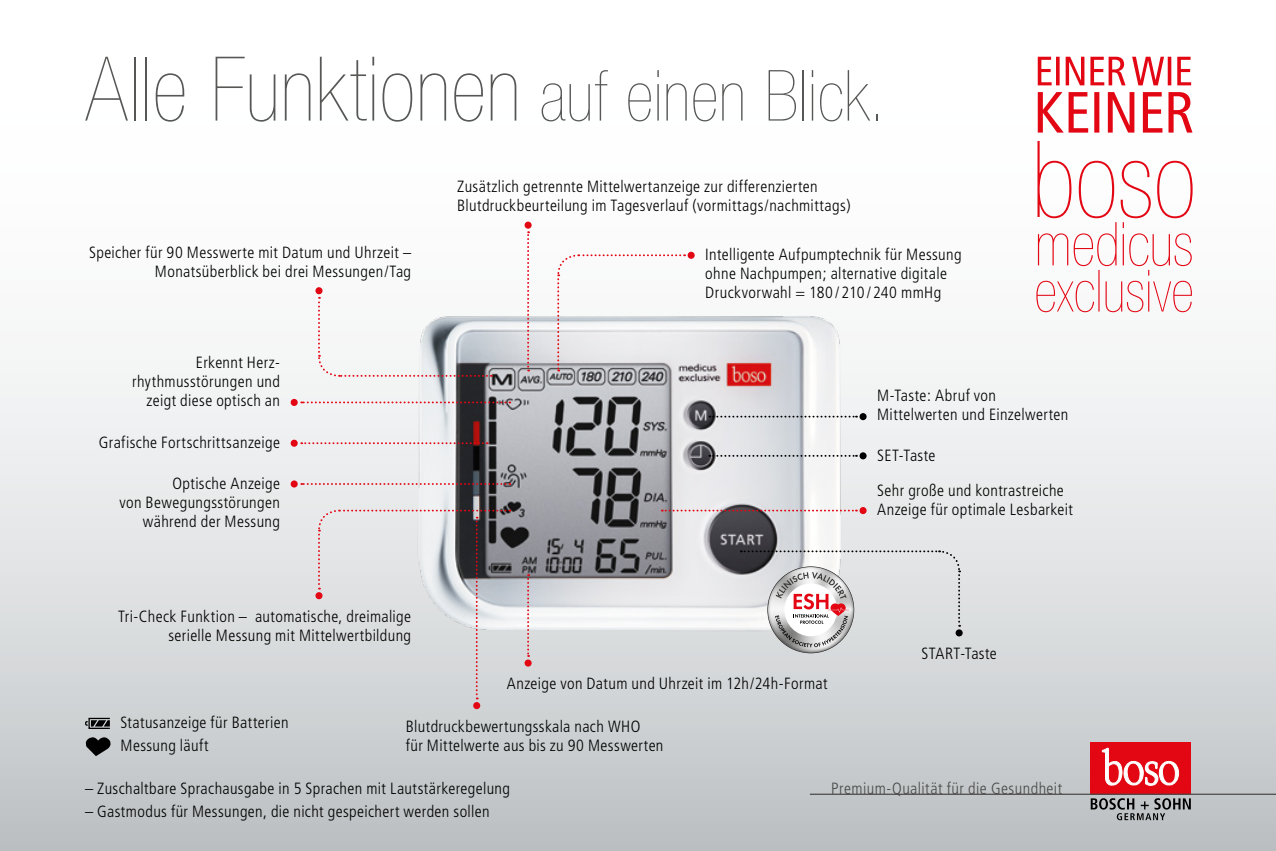
<style>
.page{position:relative;width:1276px;height:851px;background:#fff}
.page>*{position:absolute;margin:0;border:0;box-sizing:border-box;transform-origin:0 0}
.t1{font:200 condensed 89.5px "Helvetica Neue LT Std";letter-spacing:.005em;color:#575756}
.t2{font:300 condensed 16.25px/18.8px "Frutiger";letter-spacing:.02em;color:#000}
.t3{font:300 condensed 16.25px "Frutiger";letter-spacing:.025em;color:#4a4a49}
.s1{font-size:70.5px}
</style>
<div class="page">
<div style="left:0;top:0;width:1276px;height:850px;background:linear-gradient(to bottom,#fff,#c6cacc)"></div>
<img style="left:404px;top:300px;width:446px;height:346px">
<svg style="left:301px;top:401px;width:209px;height:2px"></svg>
<svg style="left:301px;top:442px;width:187px;height:2px"></svg>
<svg style="left:527px;top:574px;width:2px;height:82px"></svg>
<svg style="left:317px;top:508px;width:193px;height:191px;background:#cbcccf"></svg>
<svg style="left:317px;top:297px;width:175px;height:80px"></svg>
<svg style="left:527px;top:231px;width:2px;height:140px"></svg>
<svg style="left:556px;top:253px;width:129px;height:118px"></svg>
<svg style="left:662px;top:509px;width:195px;height:2px"></svg>
<svg style="left:709px;top:455px;width:148px;height:1px"></svg>
<svg style="left:709px;top:415px;width:148px;height:2px"></svg>
<svg style="left:301px;top:483px;width:209px;height:2px"></svg>
<div style="left:687px;top:252px;width:7px;height:7px;background:#e30613;border-radius:50%"></div>
<div style="left:524px;top:221px;width:7px;height:8px;background:#e30613;border-radius:50%"></div>
<div style="left:315px;top:287px;width:7px;height:7px;background:#e30613;border-radius:50%"></div>
<div style="left:291px;top:399px;width:7px;height:7px;background:#e30613;border-radius:50%"></div>
<div style="left:291px;top:439px;width:7px;height:7px;background:#e30613;border-radius:50%"></div>
<div style="left:291px;top:480px;width:7px;height:7px;background:#e30613;border-radius:50%"></div>
<div style="left:315px;top:592px;width:7px;height:7px;background:#e30613;border-radius:50%"></div>
<div style="left:473px;top:702px;width:7px;height:7px;background:#e30613;border-radius:50%"></div>
<div style="left:524px;top:659px;width:7px;height:7px;background:#e30613;border-radius:50%"></div>
<div style="left:955px;top:629px;width:7px;height:7px;background:#000;border-radius:50%"></div>
<div style="left:859px;top:413px;width:7px;height:7px;background:#000;border-radius:50%"></div>
<div style="left:859px;top:452px;width:7px;height:7px;background:#000;border-radius:50%"></div>
<div style="left:859px;top:507px;width:7px;height:7px;background:#e30613;border-radius:50%"></div>
<div style="left:1090px;top:741px;width:101px;height:53px;background:#e30613"></div>
<svg style="left:1102px;top:748px;width:76px;height:37px"></svg>
<svg style="left:1090px;top:798px;width:100px;height:22px;background:#8e9193"></svg>
<hr style="left:810px;top:793px;width:466px;height:1px;background:#4a4a49">
<svg style="left:1036px;top:141px;width:156px;height:171px"></svg>
<svg style="left:1037px;top:57px;width:154px;height:28px"></svg>
<svg style="left:1037px;top:92px;width:155px;height:41px"></svg>
<svg style="left:84px;top:733px;width:29px;height:23px"></svg>
<div style="left:88px;top:717px;width:22px;height:11px;border:1px solid #000"></div>
<svg style="left:84px;top:720px;width:26px;height:6px"></svg>
<svg style="left:741px;top:549px;width:220px;height:104px;background:#d2cfd0"></svg>
<h1 class="t1" style="left:85px;top:40px;width:802px">Alle Funktionen <span class="s1">auf einen Blick.</span></h1>
<p class="t2" style="left:89px;top:243px;width:323px;text-align:right">Speicher für 90 Messwerte mit Datum und Uhrzeit –<br>Monatsüberblick bei drei Messungen/Tag</p>
<p class="t2" style="left:132px;top:353px;width:149px;text-align:right">Erkennt Herz&shy;rhythmusstörungen und zeigt diese optisch an</p>
<p class="t2" style="left:99px;top:433px;width:183px">Grafische Fortschrittsanzeige</p>
<p class="t2" style="left:119px;top:474px;width:162px;text-align:right">Optische Anzeige<br>von Bewegungsstörungen während der Messung</p>
<p class="t2" style="left:118px;top:607px;width:294px;text-align:right">Tri-Check Funktion – automatische, dreimalige serielle Messung mit Mittelwertbildung</p>
<p class="t2" style="left:457px;top:177px;width:395px">Zusätzlich getrennte Mittelwertanzeige zur differenzierten<br>Blutdruckbeurteilung im Tagesverlauf (vormittags/nachmittags)</p>
<p class="t2" style="left:705px;top:246px;width:258px">Intelligente Aufpumptechnik für Messung ohne Nachpumpen; alternative digitale<br>Druckvorwahl = 180/210/240 mmHg</p>
<p class="t2" style="left:877px;top:386px;width:193px">M-Taste: Abruf von<br>Mittelwerten und Einzelwerten</p>
<p class="t2" style="left:877px;top:446px;width:60px">SET-Taste</p>
<p class="t2" style="left:877px;top:481px;width:197px">Sehr große und kontrastreiche<br>Anzeige für optimale Lesbarkeit</p>
<p class="t2" style="left:507px;top:674px;width:322px">Anzeige von Datum und Uhrzeit im 12h/24h-Format</p>
<p class="t2" style="left:921px;top:644px;width:77px">START-Taste</p>
<p class="t2" style="left:120px;top:711px;width:170px;line-height:22.5px">Statusanzeige für Batterien<br>Messung läuft</p>
<p class="t2" style="left:406px;top:717px;width:259px">Blutdruckbewertungsskala nach WHO<br>für Mittelwerte aus bis zu 90 Messwerten</p>
<p class="t2" style="left:85px;top:779px;width:426px">– Zuschaltbare Sprachausgabe in 5 Sprachen mit Lautstärkeregelung</p>
<p class="t2" style="left:85px;top:801px;width:406px">– Gastmodus für Messungen, die nicht gespeichert werden sollen</p>
<p class="t3" style="left:831px;top:778px;width:232px">Premium-Qualität für die Gesundheit</p>
</div>
